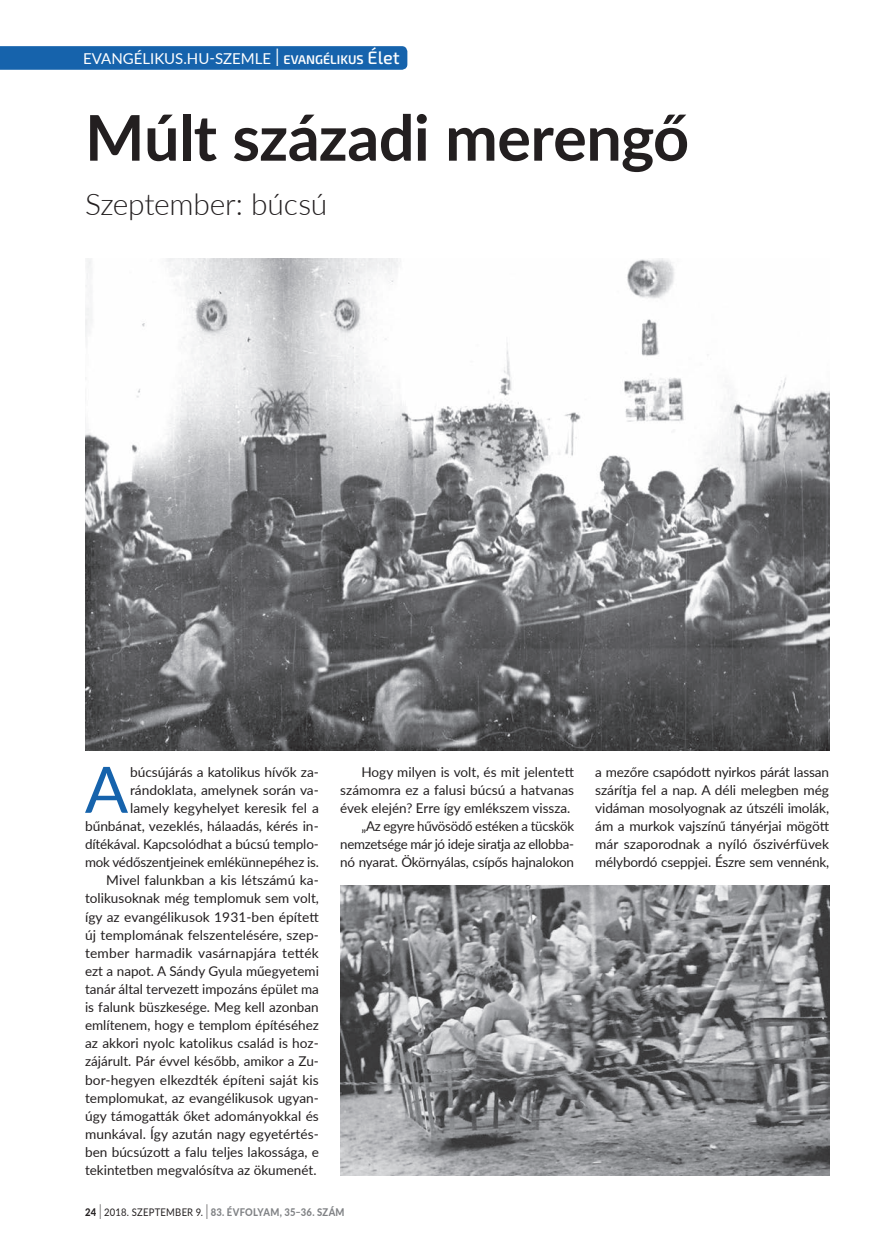
<style>
.page{position:relative;width:893px;height:1255px;background:#fff}
.page>*{position:absolute;margin:0;border:0;box-sizing:border-box;transform-origin:0 0}
.t1{font:64.05px "Lato";color:#1663ac}
.t2{font:700 63px "Lato";letter-spacing:-.01em;color:#231f20}
.t3{font:300 30px "Lato";letter-spacing:-.01em;color:#231f20}
.t4{font:15px "Lato";color:#fff}
.t5{font:13.5px/18.1px "Lato";color:#231f20;text-align:right}
.t6{font:800 10.5px "Lato";letter-spacing:.025em;color:#808285;scale:.9 1}
.s1{font-family:"Exo 2";font-weight:300;font-size:25.2px}
.s2{font-family:"Exo 2";font-weight:600;font-size:12.6px}
.s3{font-family:"Exo 2";font-weight:500;font-size:18px}
.s4{color:#231f20}
.s5{font-weight:300;font-size:21px;color:#231f20}
.s6{font-weight:400;color:#231f20}
</style>
<div class="page">
<img style="left:85px;top:258px;width:744px;height:493px">
<img style="left:340px;top:885px;width:489px;height:289px">
<svg style="left:0;top:46px;width:407px;height:24px;background:#1965ad"></svg>
<p class="t4" style="left:83px;top:48px;width:318px">EVANGÉLIKUS.HU-SZEMLE <span class="s1">I</span> <span class="s2">EVANGÉLIKUS</span> <span class="s3">Élet</span></p>
<h2 class="t2" style="left:85px;top:91px;width:606px">Múlt századi merengő</h2>
<h3 class="t3" style="left:85px;top:183px;width:244px">Szeptember: búcsú</h3>
<h1 class="t1" style="left:85px;top:743px;width:45px">A</h1>
<p class="t5" style="left:85px;top:762px;width:235px">búcsújárás a katolikus hívők za&shy;rándoklata, amelynek során va-<br>lamely kegyhelyet keresik fel a bűnbánat, vezeklés, hálaadás, kérés in&shy;dítékával. Kapcsolódhat a búcsú templo&shy;mok védőszentjeinek emlékünnepéhez is.<br>Mivel falunkban a kis létszámú ka&shy;tolikusoknak még templomuk sem volt, így az evangélikusok 1931-ben épített új templomának felszentelésére, szep&shy;tember harmadik vasárnapjára tették ezt a napot. A Sándy Gyula műegyetemi tanár által tervezett impozáns épület ma is falunk büszkesége. Meg kell azonban említenem, hogy e templom építéséhez az akkori nyolc katolikus család is hoz&shy;zájárult. Pár évvel később, amikor a Zu&shy;bor-hegyen elkezdték építeni saját kis templomukat, az evangélikusok ugyan&shy;úgy támogatták őket adományokkal és munkával. Így azután nagy egyetértés&shy;ben búcsúzott a falu teljes lakossága, e tekintetben megvalósítva az ökumenét.</p>
<p class="t5" style="left:340px;top:762px;width:235px">Hogy milyen is volt, és mit jelentett számomra ez a falusi búcsú a hatvanas évek elején? Erre így emlékszem vissza. „Az egyre hűvösödő estéken a tücskök nemzetsége már jó ideje siratja az ellobba&shy;nó nyarat. Ökörnyálas, csípős hajnalokon</p>
<p class="t5" style="left:595px;top:762px;width:235px;text-align:justify">a mezőre csapódott nyirkos párát lassan szárítja fel a nap. A déli melegben még vidáman mosolyognak az útszéli imolák, ám a murkok vajszínű tányérjai mögött már szaporodnak a nyíló őszivérfüvek mélybordó cseppjei. Észre sem vennénk,</p>
<p class="t6" style="left:85px;top:1203px;width:290px"><span class="s4">24</span> <span class="s5">I</span> <span class="s6">2018. SZEPTEMBER 9.</span> <span class="s5">I</span> 83. ÉVFOLYAM, 35–36. SZÁM</p>
</div>
